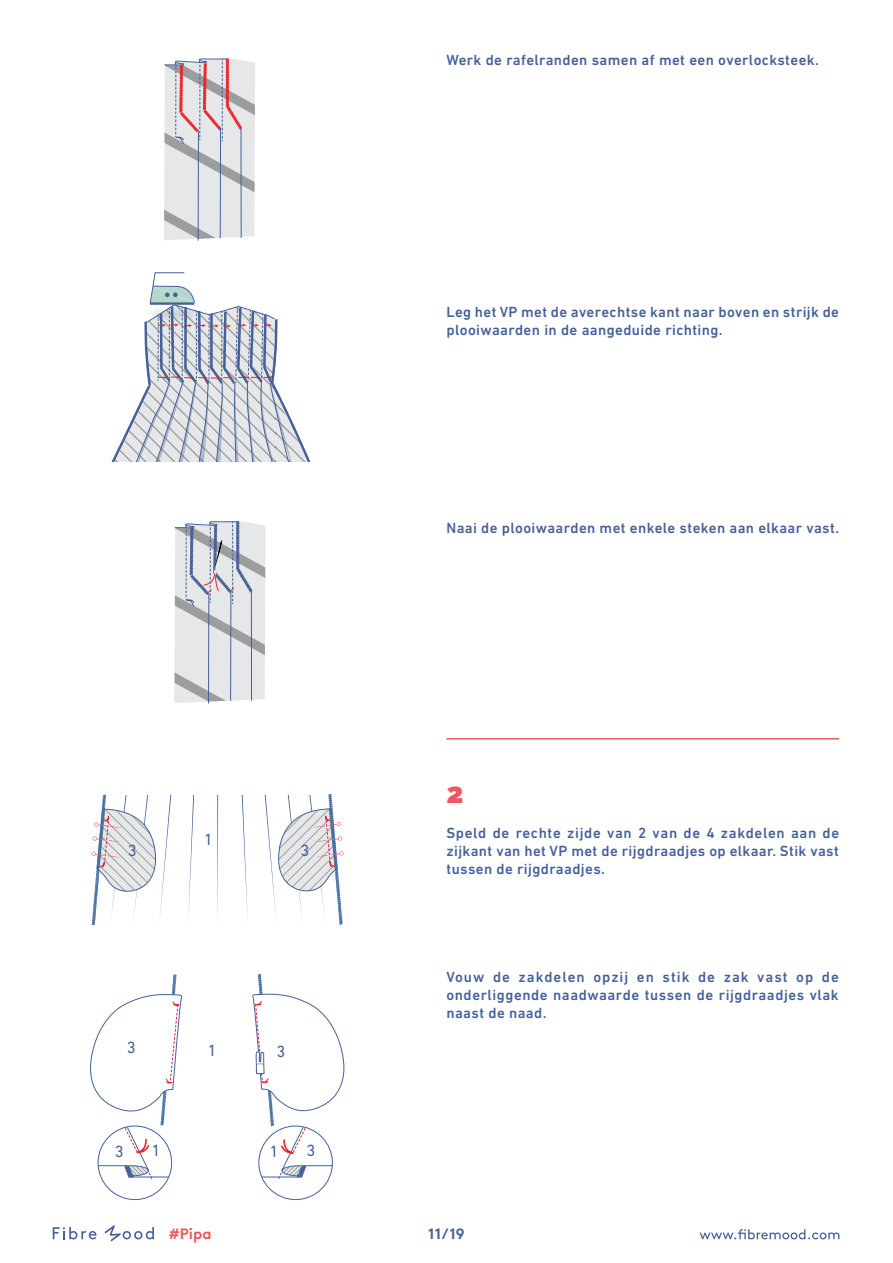
<style>
.page{position:relative;width:893px;height:1263px;background:#fff}
.page>*{position:absolute;margin:0;border:0;box-sizing:border-box;transform-origin:0 0}
.t1{font:900 28.5px "Raleway";color:#f0565d}
.t2{font:16.5px "DIN Next LT Pro";color:#466199}
.t3{font:16.5px "DIN Next LT Pro";color:#456098}
.t4{font:500 15px/18px "DIN Next LT Pro";letter-spacing:.025em;color:#456099;text-align:justify}
.t5{font:700 15px "Brown";color:#f0565d}
.t6{font:700 15px "Brown";color:#456099}
</style>
<div class="page">
<svg style="left:699px;top:1229px;width:140px;height:10px"></svg>
<svg style="left:53px;top:1227px;width:44px;height:12px"></svg>
<svg style="left:104px;top:1225px;width:50px;height:16px"></svg>
<hr style="left:446px;top:738px;width:393px;height:1px;background:#f0565d">
<svg style="left:164px;top:58px;width:91px;height:183px;background:#d7d2d5"></svg>
<svg style="left:111px;top:308px;width:200px;height:154px"></svg>
<img style="left:111px;top:272px;width:135px;height:97px">
<svg style="left:174px;top:521px;width:91px;height:183px;background:#d1d4d9"></svg>
<svg style="left:242px;top:795px;width:6px;height:123px"></svg>
<svg style="left:188px;top:795px;width:6px;height:123px"></svg>
<svg style="left:265px;top:794px;width:79px;height:131px"></svg>
<svg style="left:91px;top:795px;width:80px;height:130px"></svg>
<svg style="left:217px;top:795px;width:1px;height:122px"></svg>
<svg style="left:90px;top:975px;width:93px;height:205px"></svg>
<svg style="left:252px;top:974px;width:93px;height:206px"></svg>
<p class="t4" style="left:446px;top:51px;width:374px">Werk de rafelranden samen af met een overlocksteek.</p>
<p class="t4" style="left:446px;top:303px;width:394px">Leg het VP met de averechtse kant naar boven en strijk de plooiwaarden in de aangeduide richting.</p>
<p class="t2" style="left:204px;top:829px;width:10px">1</p>
<p class="t2" style="left:128px;top:841px;width:10px">3</p>
<p class="t2" style="left:300px;top:840px;width:10px">3</p>
<p class="t2" style="left:127px;top:1037px;width:10px">3</p>
<p class="t2" style="left:208px;top:1041px;width:10px">1</p>
<p class="t2" style="left:276px;top:1042px;width:10px">3</p>
<p class="t3" style="left:115px;top:1142px;width:10px">3</p>
<p class="t3" style="left:307px;top:1141px;width:10px">3</p>
<p class="t4" style="left:446px;top:519px;width:394px">Naai de plooiwaarden met enkele steken aan elkaar vast.</p>
<h1 class="t1" style="left:446px;top:777px;width:19px">2</h1>
<p class="t4" style="left:446px;top:824px;width:394px">Speld de rechte zijde van 2 van de 4 zakdelen aan de zijkant van het VP met de rijgdraadjes op elkaar. Stik vast tussen de rijgdraadjes.</p>
<p class="t4" style="left:446px;top:968px;width:394px">Vouw de zakdelen opzij en stik de zak vast op de onderliggende naadwaarde tussen de rijgdraadjes vlak naast de naad.</p>
<p class="t5" style="left:169px;top:1222px;width:44px">#Pipa</p>
<p class="t6" style="left:428px;top:1221px;width:38px">11/19</p>
</div>
